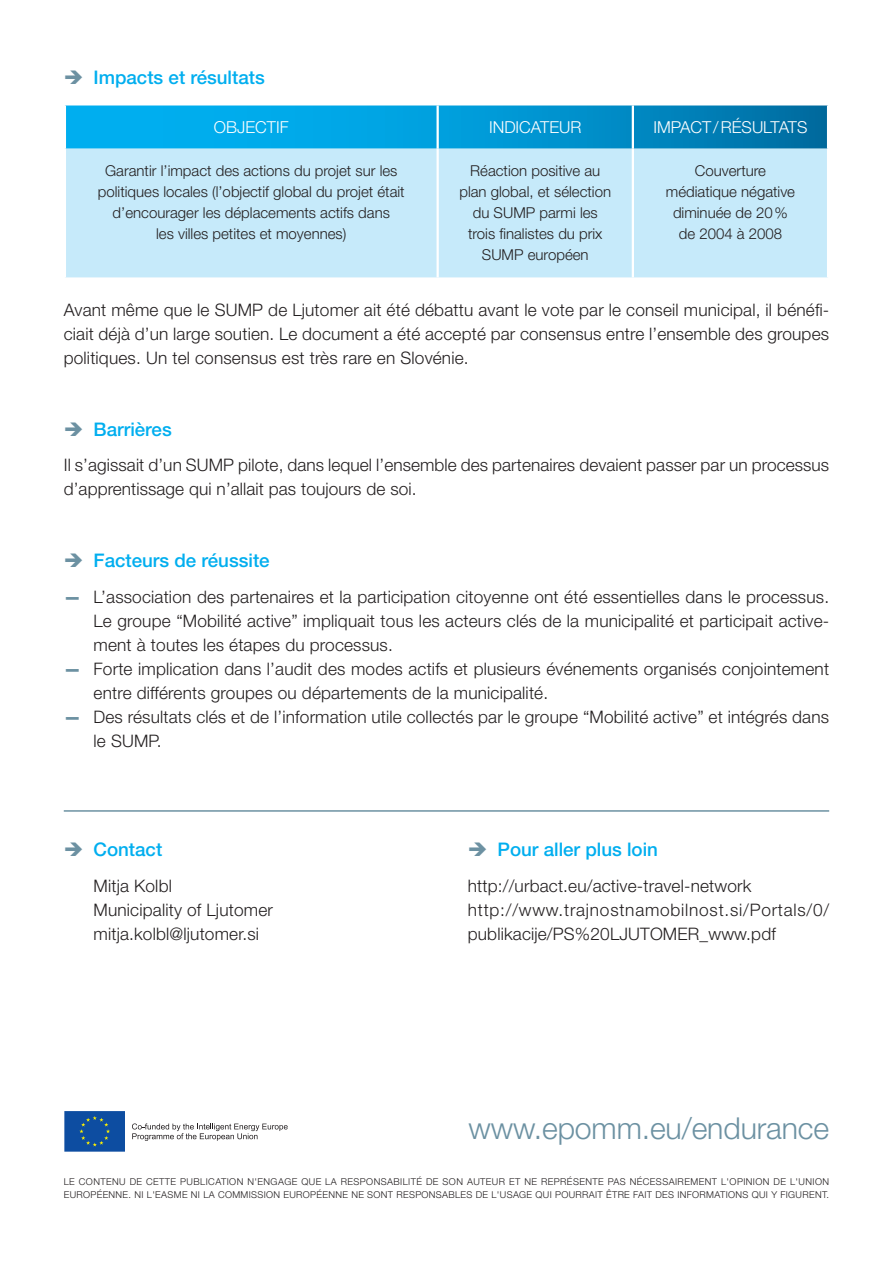
<style>
.page{position:relative;width:893px;height:1263px;background:#fff}
.page>*{position:absolute;margin:0;border:0;box-sizing:border-box;transform-origin:0 0}
.t1{font:300 30.3px "Helvetica Neue LT Pro";letter-spacing:-.005em;color:#6c91a2}
.t2{font:500 18.75px "Helvetica Neue LT Pro";color:#00aeef}
.t3{font:300 17.25px/24px "Helvetica Neue LT Pro";letter-spacing:.01em;color:#231f20}
.t4{font:300 16.5px "Helvetica Neue LT Pro";color:#fff}
.t5{font:300 15px/21px "Helvetica Neue LT Pro";color:#231f20;text-align:center}
.t6{font:300 9.45px "Helvetica Neue LT Pro";letter-spacing:.195em;color:#231f20}
.s1{font-weight:900;color:#6c91a2}
</style>
<div class="page">
<svg style="left:64px;top:1111px;width:61px;height:41px;background:#17549e"></svg>
<svg style="left:132px;top:1123px;width:156px;height:18px"></svg>
<hr style="left:64px;top:810px;width:765px;height:2px;background:#6c91a2">
<svg style="left:66px;top:105px;width:761px;height:44px;background:#059ad5"></svg>
<div style="left:66px;top:149px;width:761px;height:128px;background:#c6eafa"></div>
<hr style="left:437px;top:105px;width:2px;height:44px;background:#fff">
<hr style="left:632px;top:105px;width:2px;height:44px;background:#fff">
<hr style="left:437px;top:149px;width:2px;height:128px;background:#fff">
<hr style="left:632px;top:149px;width:2px;height:128px;background:#fff">
<p class="t2" style="left:94px;top:66px;width:173px">Impacts et résultats</p>
<p class="t4" style="left:214px;top:117px;width:51px">Obj ectif</p>
<p class="t4" style="left:489px;top:117px;width:36px">Indicat</p>
<p class="t4" style="left:549px;top:117px;width:22px">eur</p>
<p class="t4" style="left:653px;top:117px;width:156px">IMPACT/RÉSULTATS</p>
<p class="t5" style="left:98px;top:160px;width:308px">Garantir l’impact des actions du projet sur les politiques locales (l’objectif global du projet était d’encourager les déplacements actifs dans<br>les villes petites et moyennes)</p>
<p class="t5" style="left:459px;top:160px;width:153px">Réaction positive au plan global, et sélection du SUMP parmi les trois finalistes du prix<br>SUMP européen</p>
<p class="t5" style="left:666px;top:160px;width:131px">Couverture médiatique négative diminuée de 20% de 2004 à 2008</p>
<p class="t3" style="left:64px;top:297px;width:767px;text-align:justify">Avant même que le SUMP de Ljutomer ait été débattu avant le vote par le conseil municipal, il bénéfi&shy;ciait déjà d’un large soutien. Le document a été accepté par consensus entre l’ensemble des groupes politiques. Un tel consensus est très rare en Slovénie.</p>
<p class="t2" style="left:94px;top:418px;width:80px">Barrières</p>
<p class="t3" style="left:64px;top:453px;width:767px">Il s’agissait d’un SUMP pilote, dans lequel l’ensemble des partenaires devaient passer par un processus d’apprentissage qui n’allait pas toujours de soi.</p>
<p class="t2" style="left:94px;top:549px;width:178px">Facteurs de réussite</p>
<p class="t3" style="left:94px;top:584px;width:737px;text-align:justify;text-indent:-30px"><span class="s1">—</span> L’association des partenaires et la participation citoyenne ont été essentielles dans le processus.<br>Le groupe “Mobilité active” impliquait tous les acteurs clés de la municipalité et participait active&shy;ment à toutes les étapes du processus.</p>
<p class="t3" style="left:94px;top:656px;width:737px;text-indent:-30px"><span class="s1">—</span> Forte implication dans l’audit des modes actifs et plusieurs événements organisés conjointement entre différents groupes ou départements de la municipalité.</p>
<p class="t3" style="left:94px;top:704px;width:737px;text-indent:-30px"><span class="s1">—</span> Des résultats clés et de l’information utile collectés par le groupe “Mobilité active” et intégrés dans le SUMP.</p>
<p class="t2" style="left:94px;top:838px;width:70px">Contact</p>
<p class="t3" style="left:94px;top:873px;width:181px">Mitja Kolbl<br>Municipality of Ljutomer mitja.kolbl@ljutomer.si</p>
<p class="t2" style="left:497px;top:838px;width:162px">Pour aller plus loin</p>
<p class="t3" style="left:468px;top:873px;width:363px">http://urbact.eu/active-travel-network http://www.trajnostnamobilnost.si/Portals/0/ publikacije/PS%20LJUTOMER_www.pdf</p>
<h1 class="t1" style="left:469px;top:1110px;width:362px">www.epomm.eu/endurance</h1>
<p class="t6" style="left:64px;top:1175px;width:142px">Le contenu de cette pu blicati</p>
<p class="t6" style="left:229px;top:1175px;width:42px">on n'engag</p>
<p class="t6" style="left:292px;top:1175px;width:90px">e que la responsa</p>
<p class="t6" style="left:393px;top:1175px;width:12px">bilit</p>
<p class="t6" style="left:416px;top:1175px;width:58px">é de son aut</p>
<p class="t6" style="left:486px;top:1175px;width:129px">eur et ne représente pas</p>
<p class="t6" style="left:630px;top:1175px;width:33px">nécessair</p>
<p class="t6" style="left:684px;top:1175px;width:58px">ement l'opini</p>
<p class="t6" style="left:755px;top:1175px;width:74px">on de l'Union</p>
<p class="t6" style="left:64px;top:1189px;width:175px">européenn e. Ni l'EASME ni la Commissi</p>
<p class="t6" style="left:266px;top:1189px;width:170px">on européenn e ne sont responsa</p>
<p class="t6" style="left:448px;top:1189px;width:59px">bles de l'usag</p>
<p class="t6" style="left:527px;top:1189px;width:49px">e qui pourrait</p>
<p class="t6" style="left:606px;top:1189px;width:33px">êtr e fait</p>
<p class="t6" style="left:655px;top:1189px;width:51px">des informati</p>
<p class="t6" style="left:728px;top:1189px;width:59px">ons qui y figur</p>
<p class="t6" style="left:809px;top:1189px;width:22px">ent.</p>
</div>
